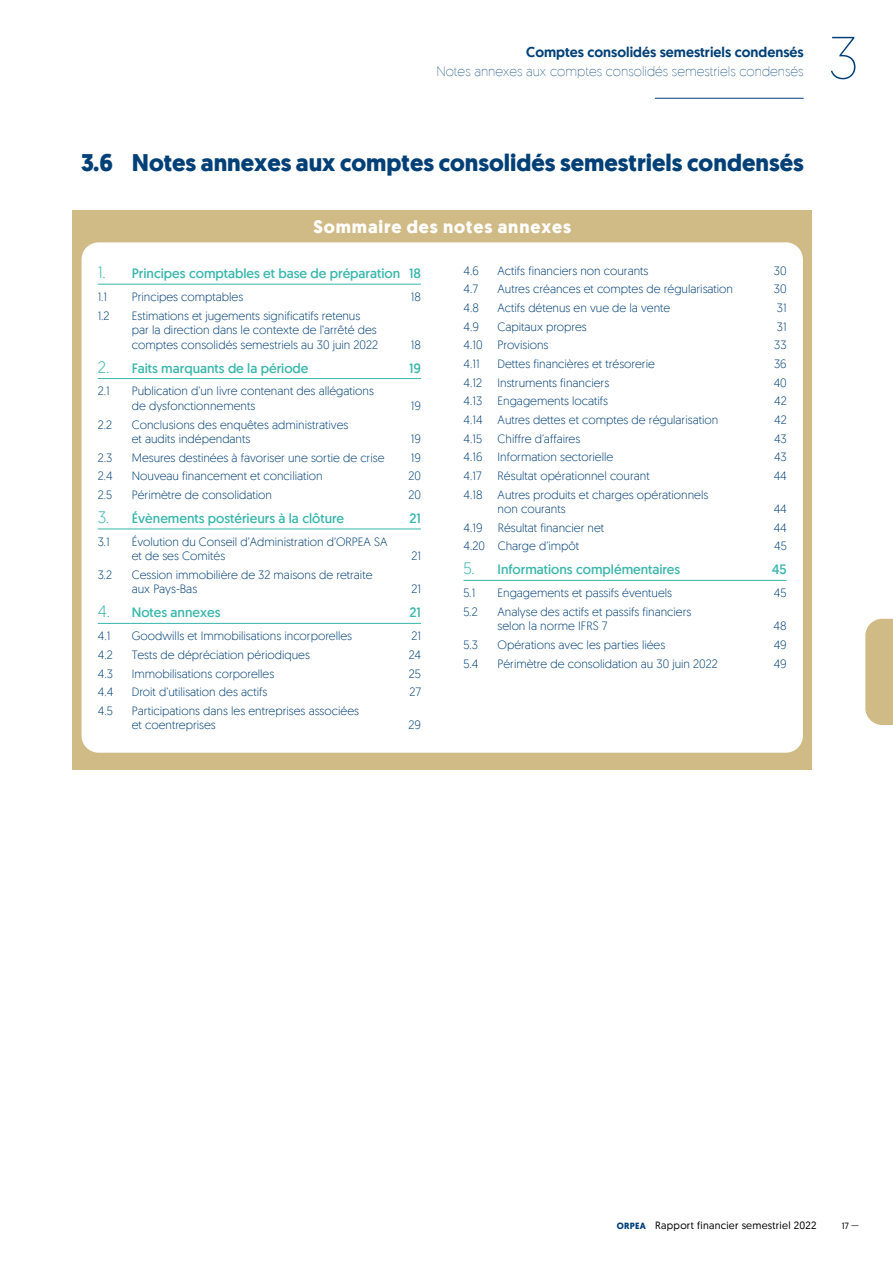
<style>
.page{position:relative;width:893px;height:1263px;background:#fff}
.page>*{position:absolute;margin:0;border:0;box-sizing:border-box;transform-origin:0 0}
.t1{font:200 59.7px "Geomanist";color:#004077}
.t2{font:700 24px "Geomanist";color:#004077}
.t3{font:700 18px "Geomanist";letter-spacing:.05em;color:#fff}
.t4{font:500 14.25px "Geomanist";color:#004077}
.t5{font:13.5px "Geomanist News";color:#38b6ab}
.t6{font:200 13.5px "Geomanist";color:#004077}
.t7{font:300 12px/14.4px "Geomanist";color:#004077}
.t8{font:10.5px "Geomanist";letter-spacing:.025em;color:#000}
.t9{font:9px "Geomanist";color:#000}
.s1{font-family:"Geomanist";font-weight:300;font-size:16.5px}
.s2{font-weight:700;font-size:9px;color:#004077}
</style>
<div class="page">
<svg style="left:865px;top:619px;width:28px;height:106px"></svg>
<div style="left:72px;top:210px;width:740px;height:560px;background:#d0bb86"></div>
<div style="left:82px;top:242px;width:721px;height:511px;background:#fff;border-radius:17px"></div>
<hr style="left:98px;top:284px;width:323px;height:1px;background:#38b6ab">
<hr style="left:98px;top:378px;width:323px;height:1px;background:#38b6ab">
<hr style="left:98px;top:529px;width:323px;height:1px;background:#38b6ab">
<hr style="left:98px;top:623px;width:323px;height:1px;background:#38b6ab">
<hr style="left:463px;top:580px;width:324px;height:1px;background:#38b6ab">
<hr style="left:655px;top:98px;width:149px;height:1px;background:#004077">
<p class="t4" style="left:526px;top:44px;width:279px">Comptes consolidés semestriels condensés</p>
<p class="t6" style="left:436px;top:64px;width:369px">Notes annexes aux comptes consolidés semestriels condensés</p>
<h1 class="t1" style="left:828px;top:26px;width:32px">3</h1>
<h2 class="t2" style="left:81px;top:150px;width:724px">3.6 Notes annexes aux comptes consolidés semestriels condensés</h2>
<h3 class="t3" style="left:313px;top:217px;width:259px">Sommaire des notes annexes</h3>
<p class="t5" style="left:98px;top:266px;width:325px"><span class="s1">1.</span> Principes comptables et base de préparation 18</p>
<p class="t7" style="left:98px;top:290px;width:11px">1.1</p>
<p class="t7" style="left:132px;top:290px;width:113px">Principes comptables</p>
<p class="t7" style="left:411px;top:290px;width:12px">18</p>
<p class="t7" style="left:98px;top:308px;width:13px">1.2</p>
<p class="t7" style="left:132px;top:308px;width:248px">Estimations et jugements significatifs retenus par la direction dans le contexte de l’arrêté des comptes consolidés semestriels au 30 juin 2022</p>
<p class="t7" style="left:463px;top:264px;width:17px">4.6</p>
<p class="t7" style="left:497px;top:264px;width:152px">Actifs financiers non courants</p>
<p class="t7" style="left:774px;top:264px;width:14px">30</p>
<p class="t7" style="left:463px;top:282px;width:16px">4.7</p>
<p class="t7" style="left:497px;top:282px;width:237px">Autres créances et comptes de régularisation</p>
<p class="t7" style="left:774px;top:282px;width:14px">30</p>
<p class="t7" style="left:463px;top:301px;width:17px">4.8</p>
<p class="t7" style="left:498px;top:301px;width:174px">Actifs détenus en vue de la vente</p>
<p class="t7" style="left:777px;top:301px;width:11px">31</p>
<p class="t7" style="left:464px;top:319px;width:17px">4.9</p>
<p class="t7" style="left:498px;top:319px;width:91px">Capitaux propres</p>
<p class="t7" style="left:777px;top:319px;width:11px">31</p>
<p class="t7" style="left:464px;top:338px;width:20px">4.10</p>
<p class="t7" style="left:498px;top:338px;width:52px">Provisions</p>
<p class="t7" style="left:774px;top:338px;width:14px">33</p>
<p class="t7" style="left:464px;top:357px;width:18px">4.11</p>
<p class="t7" style="left:498px;top:357px;width:159px">Dettes financières et trésorerie</p>
<p class="t7" style="left:774px;top:357px;width:14px">36</p>
<p class="t7" style="left:464px;top:375px;width:20px">4.12</p>
<p class="t7" style="left:498px;top:375px;width:113px">Instruments financiers</p>
<p class="t7" style="left:774px;top:375px;width:15px">40</p>
<p class="t7" style="left:464px;top:394px;width:20px">4.13</p>
<p class="t7" style="left:498px;top:394px;width:112px">Engagements locatifs</p>
<p class="t7" style="left:774px;top:394px;width:14px">42</p>
<p class="t7" style="left:464px;top:413px;width:256px">4.14 Autres dettes et comptes de régularisation</p>
<p class="t7" style="left:774px;top:413px;width:14px">42</p>
<p class="t7" style="left:464px;top:431px;width:20px">4.15</p>
<p class="t7" style="left:498px;top:431px;width:84px">Chiffre d’affaires</p>
<p class="t7" style="left:774px;top:431px;width:14px">43</p>
<p class="t7" style="left:464px;top:450px;width:20px">4.16</p>
<p class="t7" style="left:498px;top:450px;width:117px">Information sectorielle</p>
<p class="t7" style="left:774px;top:450px;width:14px">43</p>
<p class="t7" style="left:464px;top:469px;width:20px">4.17</p>
<p class="t7" style="left:498px;top:469px;width:154px">Résultat opérationnel courant</p>
<p class="t7" style="left:774px;top:469px;width:15px">44</p>
<p class="t7" style="left:464px;top:487px;width:20px">4.18</p>
<p class="t7" style="left:498px;top:487px;width:212px">Autres produits et charges opérationnels non courants</p>
<p class="t7" style="left:411px;top:337px;width:12px">18</p>
<p class="t5" style="left:98px;top:361px;width:212px"><span class="s1">2.</span> Faits marquants de la période</p>
<p class="t5" style="left:409px;top:361px;width:13px">19</p>
<p class="t7" style="left:98px;top:384px;width:13px">2.1</p>
<p class="t7" style="left:132px;top:384px;width:244px">Publication d’un livre contenant des allégations de dysfonctionnements</p>
<p class="t7" style="left:411px;top:399px;width:12px">19</p>
<p class="t7" style="left:98px;top:417px;width:16px">2.2</p>
<p class="t7" style="left:132px;top:417px;width:218px">Conclusions des enquêtes administratives et audits indépendants</p>
<p class="t7" style="left:411px;top:432px;width:12px">19</p>
<p class="t7" style="left:98px;top:450px;width:16px">2.3</p>
<p class="t7" style="left:132px;top:450px;width:254px">Mesures destinées à favoriser une sortie de crise</p>
<p class="t7" style="left:411px;top:450px;width:12px">19</p>
<p class="t7" style="left:98px;top:469px;width:16px">2.4</p>
<p class="t7" style="left:132px;top:469px;width:192px">Nouveau financement et conciliation</p>
<p class="t7" style="left:409px;top:469px;width:14px">20</p>
<p class="t7" style="left:98px;top:488px;width:16px">2.5</p>
<p class="t7" style="left:132px;top:488px;width:142px">Périmètre de consolidation</p>
<p class="t7" style="left:409px;top:488px;width:14px">20</p>
<p class="t5" style="left:98px;top:511px;width:248px"><span class="s1">3.</span> Évènements postérieurs à la clôture</p>
<p class="t5" style="left:409px;top:511px;width:13px">21</p>
<p class="t7" style="left:98px;top:535px;width:13px">3.1</p>
<p class="t7" style="left:132px;top:535px;width:257px">Évolution du Conseil d’Administration d’ORPEA SA et de ses Comités</p>
<p class="t7" style="left:774px;top:502px;width:15px">44</p>
<p class="t7" style="left:464px;top:520px;width:20px">4.19</p>
<p class="t7" style="left:498px;top:520px;width:108px">Résultat financier net</p>
<p class="t7" style="left:774px;top:520px;width:15px">44</p>
<p class="t7" style="left:464px;top:539px;width:117px">4.20 Charge d’impôt</p>
<p class="t7" style="left:774px;top:539px;width:14px">45</p>
<p class="t5" style="left:463px;top:562px;width:218px"><span class="s1">5.</span> Informations complémentaires</p>
<p class="t5" style="left:772px;top:562px;width:16px">45</p>
<p class="t7" style="left:463px;top:586px;width:13px">5.1</p>
<p class="t7" style="left:497px;top:586px;width:176px">Engagements et passifs éventuels</p>
<p class="t7" style="left:774px;top:586px;width:14px">45</p>
<p class="t7" style="left:463px;top:605px;width:16px">5.2</p>
<p class="t7" style="left:497px;top:605px;width:195px">Analyse des actifs et passifs financiers selon la norme IFRS 7</p>
<p class="t7" style="left:411px;top:549px;width:11px">21</p>
<p class="t7" style="left:98px;top:568px;width:16px">3.2</p>
<p class="t7" style="left:132px;top:568px;width:242px">Cession immobilière de 32 maisons de retraite aux Pays-Bas</p>
<p class="t7" style="left:411px;top:582px;width:11px">21</p>
<p class="t5" style="left:98px;top:605px;width:124px"><span class="s1">4.</span> Notes annexes</p>
<p class="t5" style="left:409px;top:605px;width:13px">21</p>
<p class="t7" style="left:98px;top:629px;width:14px">4.1</p>
<p class="t7" style="left:132px;top:629px;width:222px">Goodwills et Immobilisations incorporelles</p>
<p class="t7" style="left:411px;top:629px;width:11px">21</p>
<p class="t7" style="left:98px;top:648px;width:16px">4.2</p>
<p class="t7" style="left:132px;top:648px;width:180px">Tests de dépréciation périodiques</p>
<p class="t7" style="left:409px;top:648px;width:14px">24</p>
<p class="t7" style="left:98px;top:666px;width:17px">4.3</p>
<p class="t7" style="left:132px;top:666px;width:144px">Immobilisations corporelles</p>
<p class="t7" style="left:409px;top:666px;width:14px">25</p>
<p class="t7" style="left:98px;top:685px;width:17px">4.4</p>
<p class="t7" style="left:132px;top:685px;width:137px">Droit d’utilisation des actifs</p>
<p class="t7" style="left:409px;top:685px;width:13px">27</p>
<p class="t7" style="left:98px;top:704px;width:17px">4.5</p>
<p class="t7" style="left:132px;top:704px;width:229px">Participations dans les entreprises associées et coentreprises</p>
<p class="t7" style="left:774px;top:619px;width:15px">48</p>
<p class="t7" style="left:463px;top:638px;width:16px">5.3</p>
<p class="t7" style="left:498px;top:638px;width:169px">Opérations avec les parties liées</p>
<p class="t7" style="left:774px;top:638px;width:15px">49</p>
<p class="t7" style="left:464px;top:656px;width:16px">5.4</p>
<p class="t7" style="left:498px;top:656px;width:222px">Périmètre de consolidation au 30 juin 2022</p>
<p class="t7" style="left:774px;top:656px;width:15px">49</p>
<p class="t7" style="left:409px;top:718px;width:14px">29</p>
<p class="t8" style="left:617px;top:1220px;width:201px"><span class="s2">ORPEA</span> Rapport financier semestriel 2022</p>
<p class="t9" style="left:842px;top:1220px;width:19px">17 —</p>
</div>
